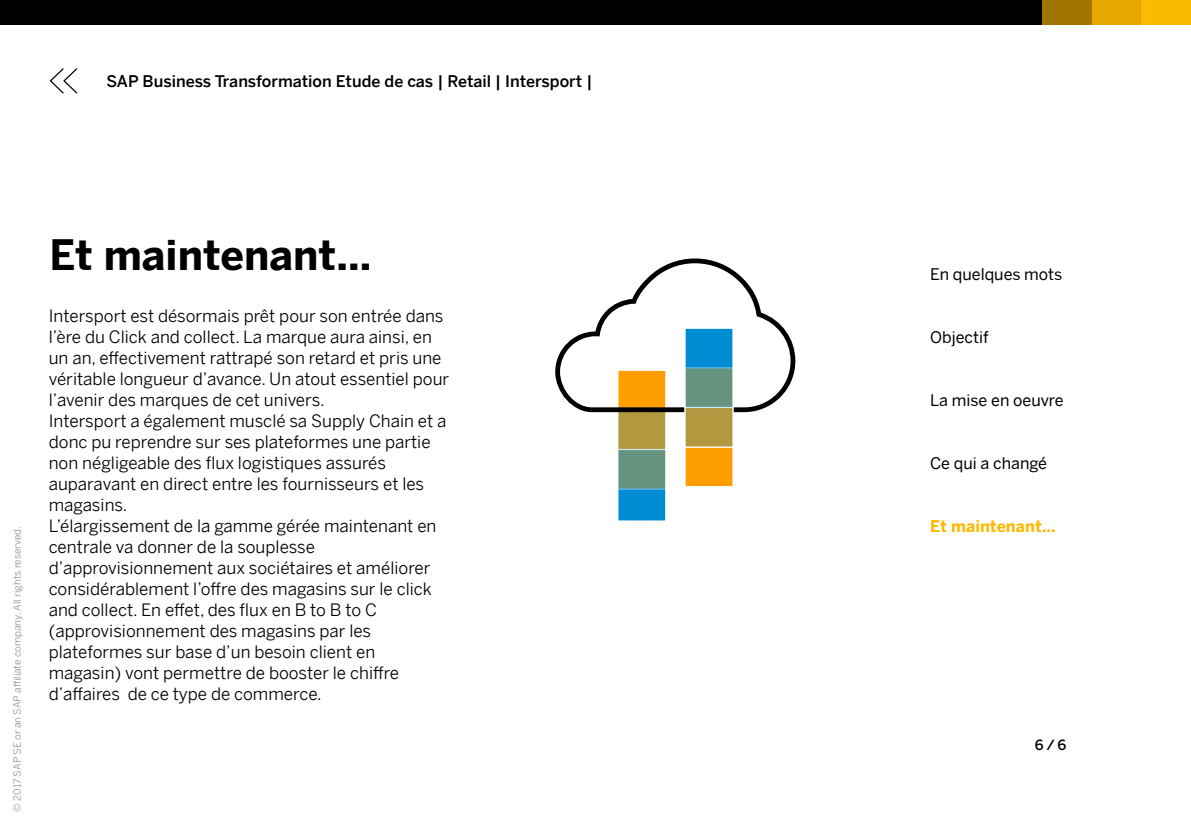
<style>
.page{position:relative;width:1191px;height:840px;background:#fff}
.page>*{position:absolute;margin:0;border:0;box-sizing:border-box;transform-origin:0 0}
.t1{font:700 41px "Benton Sans";color:#000}
.t2{font:17px/21px "Benton Sans";color:#000}
.t3{font:500 16px "Benton Sans";color:#000}
.t4{font:16px "Benton Sans";color:#000}
.t5{font:700 16px "Benton Sans";color:#fbba00}
.t6{font:500 14px "Benton Sans";color:#000}
.t7{font:10px "Benton Sans";color:#919292}
</style>
<div class="page">
<div style="left:0;top:0;width:1191px;height:25px;background:#000"></div>
<svg style="left:555px;top:258px;width:240px;height:262px"></svg>
<div style="left:685px;top:447px;width:48px;height:39px;background:#ff9e00"></div>
<div style="left:684px;top:446px;width:49px;height:41px;border:1px solid #fff"></div>
<div style="left:685px;top:407px;width:48px;height:40px;background:#b2983f"></div>
<div style="left:684px;top:406px;width:49px;height:41px;border:1px solid #fff"></div>
<div style="left:685px;top:367px;width:48px;height:40px;background:#65937e"></div>
<div style="left:684px;top:367px;width:49px;height:41px;border:1px solid #fff"></div>
<svg style="left:49px;top:68px;width:29px;height:26px"></svg>
<div style="left:1141px;top:0;width:50px;height:25px;background:#fbba00"></div>
<div style="left:1091px;top:0;width:50px;height:25px;background:#e4a800"></div>
<div style="left:1042px;top:0;width:49px;height:25px;background:#9f7500"></div>
<p class="t3" style="left:107px;top:67px;width:487px">SAP Business Transformation Etude de cas | Retail | Intersport |</p>
<p class="t7" style="left:9px;top:811px;width:287px;rotate:-90deg">© 2017 SAP SE or an SAP affiliate company. All rights reserved.</p>
<h1 class="t1" style="left:50px;top:219px;width:323px">Et maintenant...</h1>
<p class="t2" style="left:49px;top:302px;width:402px">Intersport est désormais prêt pour son entrée dans l’ère du Click and collect. La marque aura ainsi, en un an, effectivement rattrapé son retard et pris une véritable longueur d’avance. Un atout essentiel pour l’avenir des marques de cet univers.<br>Intersport a également musclé sa Supply Chain et a donc pu reprendre sur ses plateformes une partie non négligeable des flux logistiques assurés auparavant en direct entre les fournisseurs et les magasins.<br>L’élargissement de la gamme gérée maintenant en centrale va donner de la souplesse d’approvisionnement aux sociétaires et améliorer considérablement l’offre des magasins sur le click and collect. En effet, des flux en B to B to C (approvisionnement des magasins par les plateformes sur base d’un besoin client en magasin) vont permettre de booster le chiffre d’affaires de ce type de commerce.</p>
<p class="t4" style="left:930px;top:260px;width:134px">En quelques mots</p>
<p class="t4" style="left:930px;top:323px;width:60px">Objectif</p>
<p class="t4" style="left:930px;top:386px;width:135px">La mise en oeuvre</p>
<p class="t4" style="left:930px;top:449px;width:118px">Ce qui a changé</p>
<p class="t5" style="left:930px;top:511px;width:127px">Et maintenant...</p>
<p class="t6" style="left:1034px;top:732px;width:33px">6 / 6</p>
</div>
